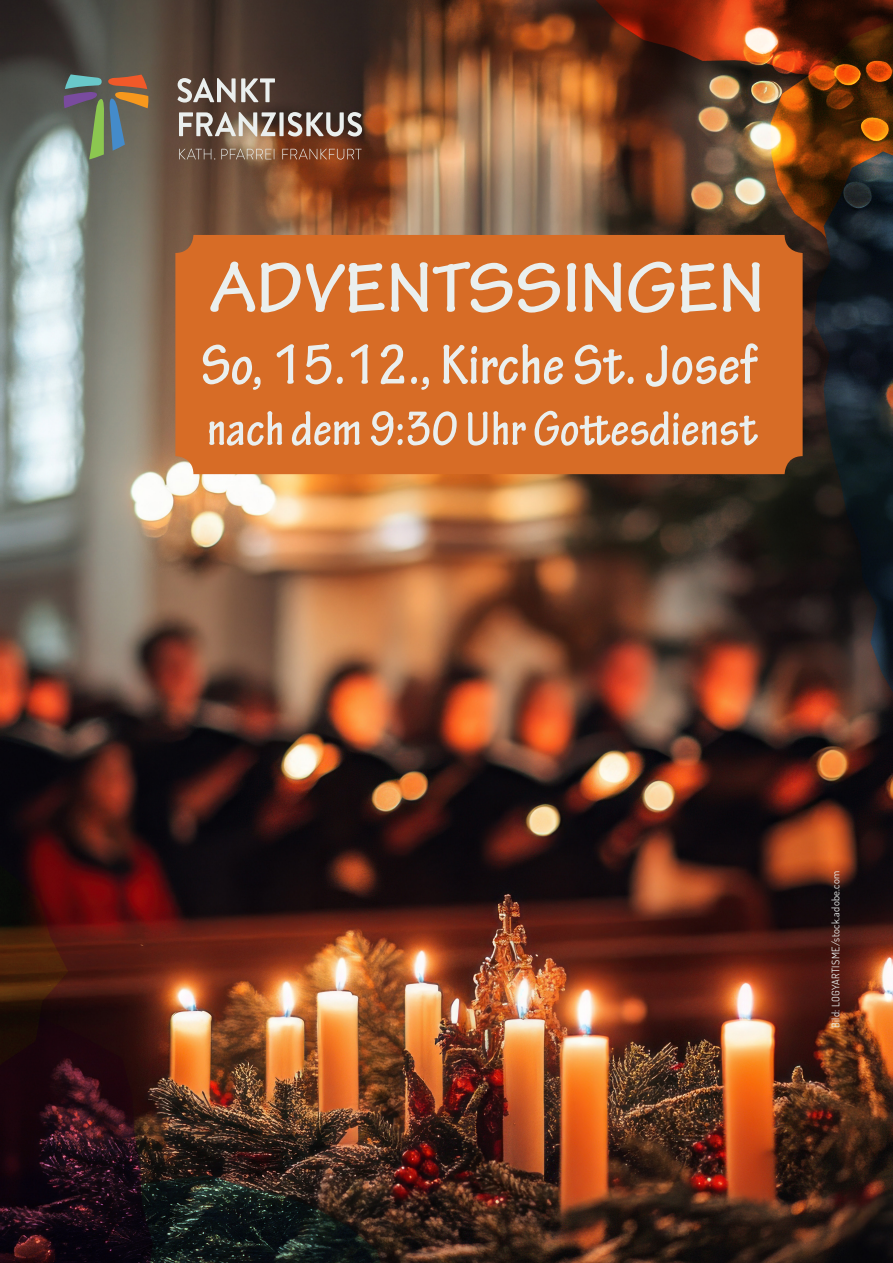
<style>
.page{position:relative;width:893px;height:1263px;background:#fff}
.page>*{position:absolute;margin:0;border:0;box-sizing:border-box;transform-origin:0 0}
.t1{font:700 75px "Tekton Pro";color:#eaefee}
.t2{font:700 condensed 60px "Tekton Pro";color:#eaefee}
.t3{font:700 condensed 51px "Tekton Pro";color:#eaefee}
.t4{font:10.5px "Dosis";letter-spacing:.03em;color:#eaefee}
</style>
<div class="page">
<img style="left:0;top:0;width:893px;height:1263px">
<div style="left:175px;top:235px;width:628px;height:239px;background:#d76c26;border-radius:18px"></div>
<svg style="left:64px;top:74px;width:84px;height:85px;background:#777869"></svg>
<svg style="left:179px;top:112px;width:183px;height:25px;background:#95887f"></svg>
<svg style="left:177px;top:78px;width:98px;height:25px;background:#90857d"></svg>
<svg style="left:179px;top:149px;width:183px;height:11px;background:#8b634b"></svg>
<div style="left:607px;top:7px;width:286px;height:740px;background:#231f20;opacity:.75"></div>
<img style="left:596px;top:0;width:297px;height:692px">
<img style="left:0;top:865px;width:380px;height:398px">
<p class="t1" style="left:210px;top:244px;width:556px">ADVENTSSINGEN</p>
<p class="t2" style="left:201px;top:330px;width:557px">So, 15.12., Kirche St. Josef</p>
<p class="t3" style="left:207px;top:399px;width:553px">nach dem 9:30 Uhr Gottesdienst</p>
<p class="t4" style="left:828px;top:1028px;width:159px;rotate:-90deg">Bild: LOGYARTISME/stock.adobe.com</p>
</div>
